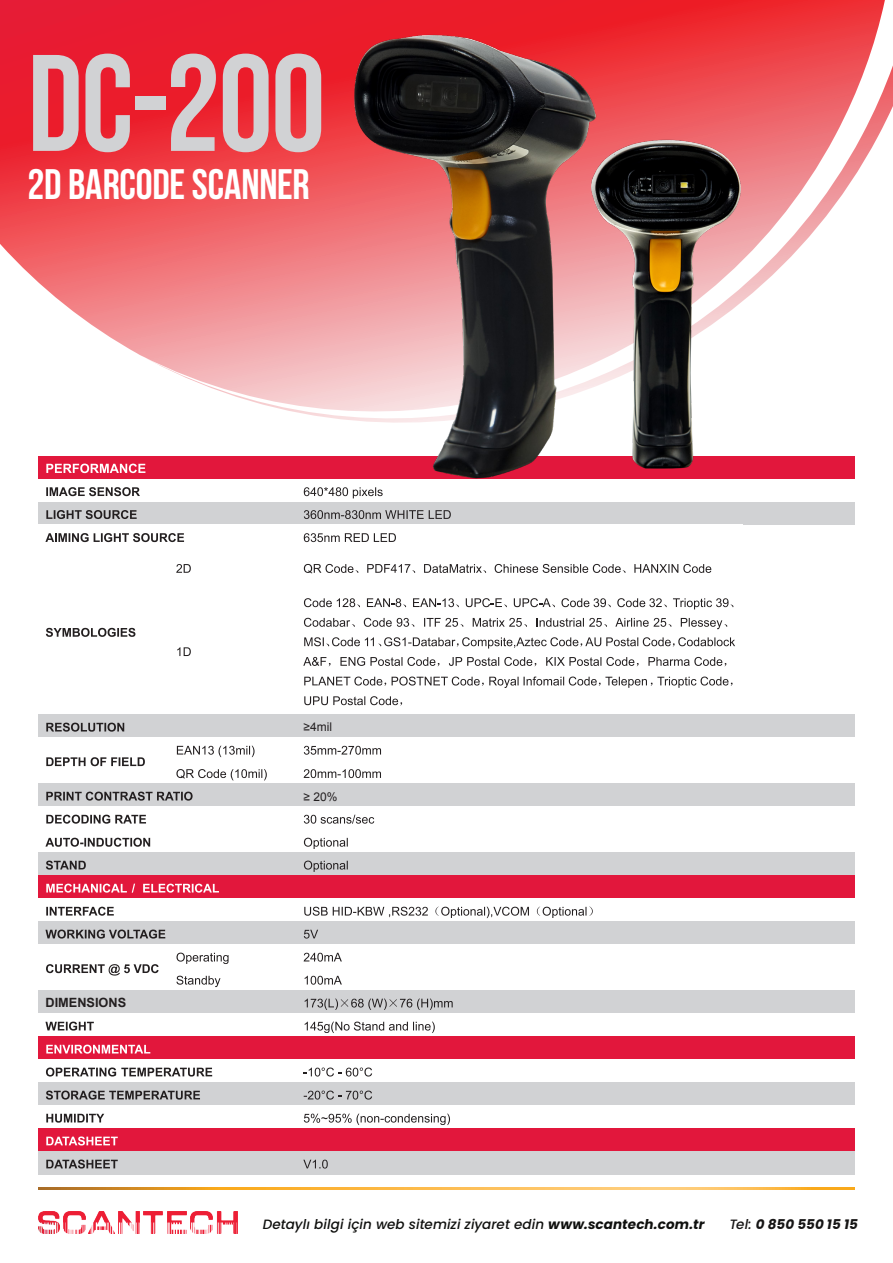
<style>
.page{position:relative;width:893px;height:1263px;background:#fff}
.page>*{position:absolute;margin:0;border:0;box-sizing:border-box;transform-origin:0 0}
.t1{font:137.1px "Bebas Neue";color:#d1d2d4}
.t2{font:700 42.6px "Bebas Neue";letter-spacing:-.005em;color:#fff}
.t3{font:italic 500 13.5px "Poppins";letter-spacing:.005em;color:#0f100e}
.t4{font:italic 700 13.5px "Poppins";letter-spacing:.005em;color:#161515}
.t5{font:700 12.75px "Arial";color:#231f20}
.t6{font:12px "Arial";color:#231f20}
.s1{font-weight:700}
.s2{font-weight:500}
</style>
<div class="page">
<svg style="left:0;top:0;width:893px;height:419px"></svg>
<div style="left:38px;top:455px;width:817px;height:23px;background:#e2173c"></div>
<div style="left:38px;top:501px;width:299px;height:23px;background:#d1d2d4"></div>
<div style="left:337px;top:501px;width:518px;height:23px;background:#d1d2d4"></div>
<div style="left:38px;top:714px;width:299px;height:23px;background:#d1d2d4"></div>
<div style="left:337px;top:714px;width:518px;height:23px;background:#d1d2d4"></div>
<div style="left:38px;top:783px;width:299px;height:23px;background:#d1d2d4"></div>
<div style="left:337px;top:783px;width:518px;height:23px;background:#d1d2d4"></div>
<div style="left:38px;top:852px;width:299px;height:23px;background:#d1d2d4"></div>
<div style="left:337px;top:852px;width:518px;height:23px;background:#d1d2d4"></div>
<svg style="left:46px;top:487px;width:94px;height:9px"></svg>
<svg style="left:46px;top:510px;width:91px;height:9px"></svg>
<svg style="left:45px;top:533px;width:139px;height:9px"></svg>
<svg style="left:46px;top:628px;width:89px;height:9px"></svg>
<svg style="left:176px;top:564px;width:15px;height:9px"></svg>
<svg style="left:177px;top:647px;width:14px;height:9px"></svg>
<svg style="left:46px;top:723px;width:78px;height:9px"></svg>
<svg style="left:46px;top:757px;width:99px;height:9px"></svg>
<svg style="left:177px;top:746px;width:78px;height:11px"></svg>
<svg style="left:176px;top:769px;width:91px;height:11px"></svg>
<svg style="left:46px;top:792px;width:147px;height:9px"></svg>
<svg style="left:46px;top:815px;width:100px;height:9px"></svg>
<svg style="left:45px;top:838px;width:105px;height:9px"></svg>
<svg style="left:46px;top:860px;width:40px;height:10px"></svg>
<svg style="left:304px;top:487px;width:79px;height:11px"></svg>
<svg style="left:304px;top:510px;width:147px;height:9px"></svg>
<svg style="left:304px;top:533px;width:92px;height:9px"></svg>
<svg style="left:304px;top:564px;width:54px;height:9px"></svg>
<svg style="left:367px;top:564px;width:48px;height:9px"></svg>
<svg style="left:424px;top:564px;width:62px;height:9px"></svg>
<svg style="left:495px;top:564px;width:130px;height:9px"></svg>
<svg style="left:634px;top:564px;width:77px;height:9px"></svg>
<svg style="left:304px;top:598px;width:56px;height:9px"></svg>
<svg style="left:367px;top:598px;width:39px;height:9px"></svg>
<svg style="left:413px;top:598px;width:46px;height:9px"></svg>
<svg style="left:466px;top:598px;width:41px;height:9px"></svg>
<svg style="left:514px;top:598px;width:41px;height:9px"></svg>
<svg style="left:561px;top:598px;width:50px;height:9px"></svg>
<svg style="left:617px;top:598px;width:50px;height:9px"></svg>
<svg style="left:673px;top:598px;width:60px;height:11px"></svg>
<svg style="left:304px;top:618px;width:51px;height:9px"></svg>
<svg style="left:364px;top:618px;width:50px;height:9px"></svg>
<svg style="left:424px;top:618px;width:39px;height:9px"></svg>
<svg style="left:473px;top:618px;width:54px;height:9px"></svg>
<svg style="left:537px;top:618px;width:70px;height:9px"></svg>
<svg style="left:615px;top:618px;width:56px;height:9px"></svg>
<svg style="left:681px;top:618px;width:46px;height:11px"></svg>
<svg style="left:304px;top:637px;width:431px;height:11px"></svg>
<svg style="left:303px;top:657px;width:28px;height:9px"></svg>
<svg style="left:340px;top:657px;width:99px;height:9px"></svg>
<svg style="left:449px;top:657px;width:87px;height:9px"></svg>
<svg style="left:546px;top:657px;width:93px;height:9px"></svg>
<svg style="left:648px;top:657px;width:78px;height:9px"></svg>
<svg style="left:304px;top:676px;width:82px;height:10px"></svg>
<svg style="left:392px;top:676px;width:340px;height:12px"></svg>
<svg style="left:304px;top:696px;width:98px;height:9px"></svg>
<svg style="left:304px;top:746px;width:77px;height:9px"></svg>
<svg style="left:304px;top:769px;width:77px;height:9px"></svg>
<svg style="left:304px;top:815px;width:70px;height:9px"></svg>
<svg style="left:304px;top:838px;width:44px;height:11px"></svg>
<svg style="left:304px;top:860px;width:44px;height:12px"></svg>
<div style="left:38px;top:875px;width:817px;height:23px;background:#e2173c"></div>
<div style="left:38px;top:921px;width:299px;height:23px;background:#d1d2d4"></div>
<div style="left:337px;top:921px;width:518px;height:23px;background:#d1d2d4"></div>
<div style="left:38px;top:990px;width:299px;height:23px;background:#d1d2d4"></div>
<div style="left:337px;top:990px;width:518px;height:23px;background:#d1d2d4"></div>
<svg style="left:46px;top:907px;width:68px;height:9px"></svg>
<svg style="left:45px;top:929px;width:120px;height:9px"></svg>
<svg style="left:46px;top:964px;width:113px;height:11px"></svg>
<svg style="left:176px;top:953px;width:53px;height:11px"></svg>
<svg style="left:176px;top:976px;width:44px;height:11px"></svg>
<svg style="left:45px;top:1021px;width:49px;height:9px"></svg>
<svg style="left:304px;top:907px;width:124px;height:10px"></svg>
<svg style="left:435px;top:906px;width:94px;height:12px"></svg>
<svg style="left:537px;top:906px;width:56px;height:12px"></svg>
<svg style="left:304px;top:930px;width:14px;height:8px"></svg>
<svg style="left:304px;top:953px;width:38px;height:9px"></svg>
<svg style="left:305px;top:976px;width:37px;height:9px"></svg>
<svg style="left:305px;top:998px;width:148px;height:12px"></svg>
<svg style="left:305px;top:1021px;width:130px;height:12px"></svg>
<div style="left:38px;top:1036px;width:817px;height:23px;background:#e2173c"></div>
<div style="left:38px;top:1082px;width:299px;height:23px;background:#d1d2d4"></div>
<div style="left:337px;top:1082px;width:518px;height:23px;background:#d1d2d4"></div>
<svg style="left:46px;top:1067px;width:166px;height:9px"></svg>
<svg style="left:46px;top:1090px;width:154px;height:9px"></svg>
<svg style="left:46px;top:1114px;width:58px;height:9px"></svg>
<svg style="left:304px;top:1067px;width:68px;height:9px"></svg>
<svg style="left:304px;top:1090px;width:68px;height:9px"></svg>
<svg style="left:304px;top:1113px;width:146px;height:12px"></svg>
<div style="left:38px;top:1128px;width:817px;height:23px;background:#e2173c"></div>
<svg style="left:46px;top:464px;width:99px;height:9px"></svg>
<svg style="left:46px;top:884px;width:89px;height:9px"></svg>
<svg style="left:143px;top:884px;width:76px;height:9px"></svg>
<svg style="left:46px;top:1045px;width:104px;height:9px"></svg>
<svg style="left:46px;top:1136px;width:72px;height:9px"></svg>
<div style="left:38px;top:1151px;width:299px;height:23px;background:#d1d2d4"></div>
<div style="left:337px;top:1151px;width:518px;height:23px;background:#d1d2d4"></div>
<svg style="left:46px;top:1159px;width:72px;height:9px"></svg>
<svg style="left:303px;top:1160px;width:25px;height:8px"></svg>
<svg style="left:38px;top:1188px;width:817px;height:1px"></svg>
<img style="left:338px;top:19px;width:270px;height:474px">
<img style="left:592px;top:129px;width:158px;height:349px">
<img style="left:38px;top:1211px;width:21px;height:23px">
<img style="left:89px;top:1211px;width:25px;height:23px">
<img style="left:64px;top:1211px;width:22px;height:23px">
<img style="left:144px;top:1211px;width:94px;height:23px">
<img style="left:190px;top:1211px;width:22px;height:23px">
<img style="left:118px;top:1211px;width:21px;height:23px">
<h1 class="t1" style="left:27px;top:26px;width:300px">DC-200</h1>
<h2 class="t2" style="left:27px;top:161px;width:284px">2D BARCODE SCANNER</h2>
<p class="t6" style="left:303px;top:719px;width:30px">≥4mil</p>
<p class="t5" style="left:45px;top:994px;width:82px">DIMENSIONS</p>
<p class="t6" style="left:303px;top:788px;width:35px">≥ 20%</p>
<p class="t3" style="left:263px;top:1216px;width:443px">Detaylı bilgi için web sitemizi ziyaret edin <span class="s1">www.scantech.com.tr</span></p>
<p class="t4" style="left:729px;top:1216px;width:130px"><span class="s2">Tel:</span> 0 850 550 15 15</p>
</div>
